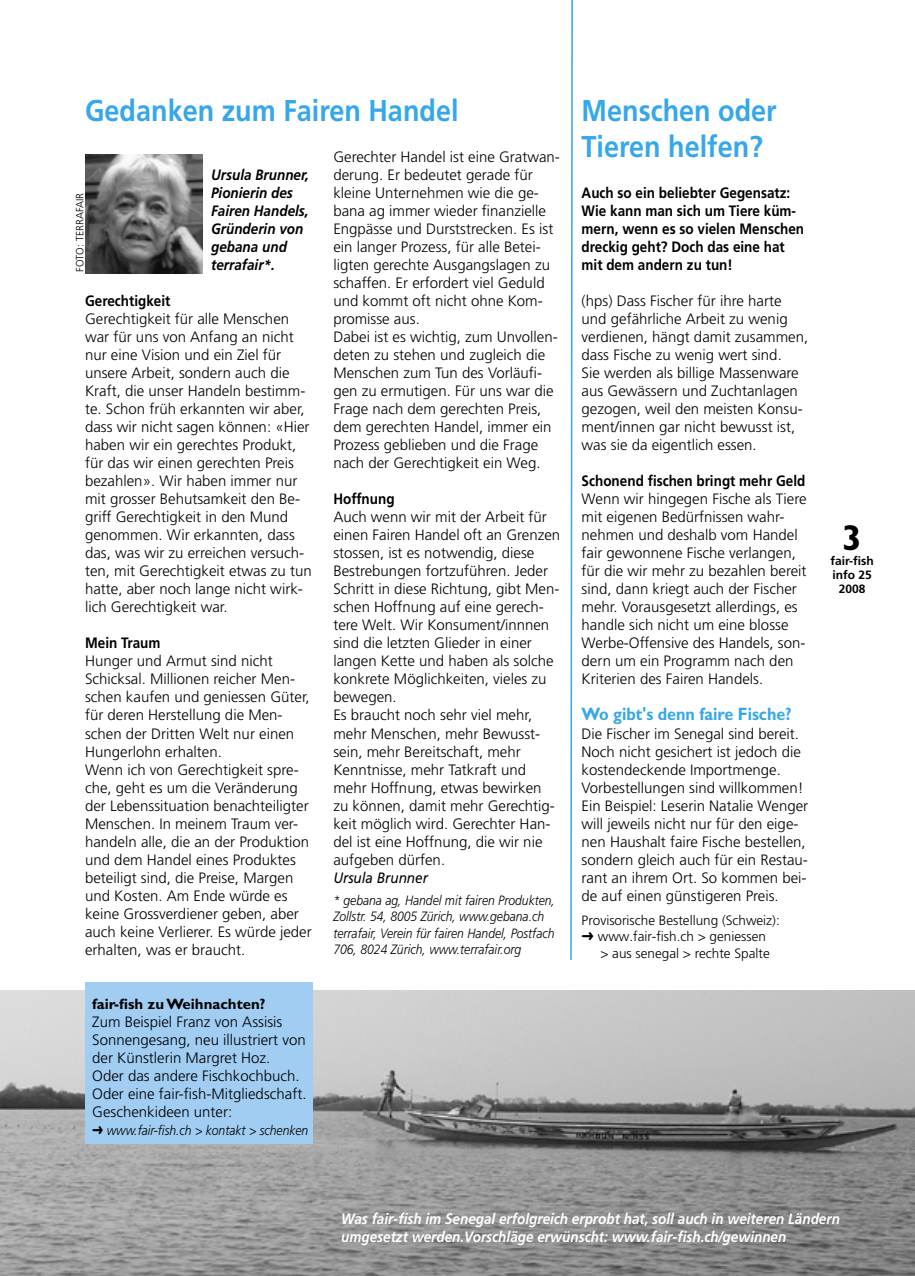
<style>
.page{position:relative;width:915px;height:1276px;background:#fff}
.page>*{position:absolute;margin:0;border:0;box-sizing:border-box;transform-origin:0 0}
.t1{font:700 36px "Gill Sans";color:#000}
.titel{font:700 30px "Frutiger";color:#36a7e9;scale:.9 1}
.zwischentitel{font:700 18px "Gill Sans";color:#36a7e9;scale:.9 1}
.lauftext{font:300 15px/18px "Frutiger";color:#000}
.lead{font:300 15px/18px "Frutiger";color:#000}
.lead-2{font:700 15px/18px "Frutiger";color:#000;scale:.9 1}
.legende{font:italic 700 15px "Frutiger";color:#fff;scale:.9 1}
.legende-2{font:italic 700 15px/18px "Frutiger";color:#000;scale:.9 1}
.lauftext-2{font:700 15px "Gill Sans";color:#000}
.autor{font:italic 15px "Frutiger";color:#000;scale:.9 1}
.Fussnote{font:italic 300 13.5px/16.2px "Frutiger";color:#000;scale:.9 1}
.lauftext_9{font:300 13.5px "Frutiger";color:#000}
.t2{font:700 12px "Frutiger";color:#000}
.lauftext-3{font:300 10.5px "Frutiger";color:#000}
.s1{font-family:"Monotype Sorts";font-weight:400;font-style:normal}
.s2{font-family:"Monotype Sorts";font-weight:400}
</style>
<div class="page">
<img style="left:85px;top:154px;width:117px;height:119px">
<img style="left:0;top:990px;width:914px;height:286px">
<div style="left:85px;top:982px;width:227px;height:162px;background:#a1cdf2"></div>
<svg style="left:570px;top:0;width:3px;height:960px"></svg>
<p class="titel" style="left:85px;top:93px;width:416px">Gedanken zum Fairen Handel</p>
<p class="lauftext-3" style="left:74px;top:272px;width:81px;rotate:-90deg">FOTO: TERRAFAIR</p>
<p class="legende-2" style="left:211px;top:166px;width:110px">Ursula Brunner,</p>
<p class="legende-2" style="left:211px;top:184px;width:110px">Pionierin des<br>Fairen Handels,<br>Gründerin von gebana und terrafair*.</p>
<p class="lead-2" style="left:85px;top:292px;width:96px">Gerechtigkeit</p>
<p class="lauftext" style="left:85px;top:310px;width:228px">Gerechtigkeit für alle Menschen war für uns von Anfang an nicht nur eine Vision und ein Ziel für unsere Arbeit, sondern auch die<br>Kraft, die unser Handeln bestimm&shy;te. Schon früh erkannten wir aber, dass wir nicht sagen können: «Hier haben wir ein gerechtes Produkt, für das wir einen gerechten Preis bezahlen». Wir haben immer nur mit grosser Behutsamkeit den Be&shy;griff Gerechtigkeit in den Mund genommen. Wir erkannten, dass das, was wir zu erreichen versuch&shy;ten, mit Gerechtigkeit etwas zu tun hatte, aber noch lange nicht wirk&shy;lich Gerechtigkeit war.</p>
<p class="lead-2" style="left:85px;top:634px;width:85px">Mein Traum</p>
<p class="lauftext" style="left:85px;top:652px;width:226px">Hunger und Armut sind nicht<br>Schicksal. Millionen reicher Men&shy;schen kaufen und geniessen Güter, für deren Herstellung die Men&shy;schen der Dritten Welt nur einen<br>Hungerlohn erhalten.</p>
<p class="lauftext" style="left:85px;top:760px;width:228px">Wenn ich von Gerechtigkeit spre&shy;che, geht es um die Veränderung der Lebenssituation benachteiligter<br>Menschen. In meinem Traum ver&shy;handeln alle, die an der Produktion und dem Handel eines Produktes beteiligt sind, die Preise, Margen und Kosten. Am Ende würde es keine Grossverdiener geben, aber auch keine Verlierer. Es würde jeder erhalten, was er braucht.</p>
<p class="lauftext-2" style="left:92px;top:994px;width:175px">fair-fish zu Weihnachten?</p>
<p class="lauftext" style="left:92px;top:1012px;width:215px">Zum Beispiel Franz von Assisis<br>Sonnengesang, neu illustriert von der Künstlerin Margret Hoz.</p>
<p class="lauftext" style="left:92px;top:1066px;width:209px">Oder das andere Fischkochbuch.</p>
<p class="lauftext" style="left:92px;top:1084px;width:216px">Oder eine fair-fish-Mitgliedschaft.</p>
<p class="lauftext" style="left:92px;top:1102px;width:142px">Geschenkideen unter:</p>
<p class="Fussnote" style="left:92px;top:1122px;width:242px"><span class="s1">‹</span> www.fair-fish.ch &gt; kontakt &gt; schenken</p>
<p class="lauftext" style="left:333px;top:148px;width:228px">Gerechter Handel ist eine Gratwan&shy;derung. Er bedeutet gerade für kleine Unternehmen wie die ge&shy;bana ag immer wieder finanzielle<br>Engpässe und Durststrecken. Es ist ein langer Prozess, für alle Betei&shy;ligten gerechte Ausgangslagen zu schaffen. Er erfordert viel Geduld und kommt oft nicht ohne Kom&shy;promisse aus.</p>
<p class="lauftext" style="left:333px;top:328px;width:226px">Dabei ist es wichtig, zum Unvollen&shy;deten zu stehen und zugleich die<br>Menschen zum Tun des Vorläufi&shy;gen zu ermutigen. Für uns war die<br>Frage nach dem gerechten Preis, dem gerechten Handel, immer ein<br>Prozess geblieben und die Frage nach der Gerechtigkeit ein Weg.</p>
<p class="lead-2" style="left:333px;top:490px;width:70px">Hoffnung</p>
<p class="lauftext" style="left:333px;top:508px;width:228px">Auch wenn wir mit der Arbeit für einen Fairen Handel oft an Grenzen stossen, ist es notwendig, diese<br>Bestrebungen fortzuführen. Jeder<br>Schritt in diese Richtung, gibt Men&shy;schen Hoffnung auf eine gerech&shy;tere Welt. Wir Konsument/innnen sind die letzten Glieder in einer langen Kette und haben als solche konkrete Möglichkeiten, vieles zu bewegen.</p>
<p class="lauftext" style="left:333px;top:706px;width:223px">Es braucht noch sehr viel mehr, mehr Menschen, mehr Bewusst&shy;sein, mehr Bereitschaft, mehr<br>Kenntnisse, mehr Tatkraft und mehr Hoffnung, etwas bewirken zu können, damit mehr Gerechtig&shy;keit möglich wird. Gerechter Han&shy;del ist eine Hoffnung, die wir nie aufgeben dürfen.</p>
<p class="autor" style="left:333px;top:868px;width:107px">Ursula Brunner</p>
<p class="Fussnote" style="left:333px;top:892px;width:248px">* gebana ag, Handel mit fairen Produkten,<br>Zollstr. 54, 8005 Zürich, www.gebana.ch</p>
<p class="Fussnote" style="left:333px;top:924px;width:247px">terrafair, Verein für fairen Handel, Postfach<br>706, 8024 Zürich, www.terrafair.org</p>
<p class="titel" style="left:581px;top:93px;width:218px">Menschen oder</p>
<p class="titel" style="left:581px;top:129px;width:203px">Tieren helfen?</p>
<p class="lead-2" style="left:581px;top:184px;width:248px">Auch so ein beliebter Gegensatz:<br>Wie kann man sich um Tiere küm&shy;mern, wenn es so vielen Menschen dreckig geht? Doch das eine hat mit dem andern zu tun!</p>
<p class="lauftext" style="left:581px;top:292px;width:228px">(hps) Dass Fischer für ihre harte und gefährliche Arbeit zu wenig verdienen, hängt damit zusammen, dass Fische zu wenig wert sind.<br>Sie werden als billige Massenware aus Gewässern und Zuchtanlagen gezogen, weil den meisten Konsu&shy;ment/innen gar nicht bewusst ist, was sie da eigentlich essen.</p>
<p class="lead-2" style="left:581px;top:472px;width:250px">Schonend fischen bringt mehr Geld</p>
<p class="lead" style="left:581px;top:490px;width:226px">Wenn wir hingegen Fische als Tiere mit eigenen Bedürfnissen wahr&shy;nehmen und deshalb vom Handel fair gewonnene Fische verlangen, für die wir mehr zu bezahlen bereit sind, dann kriegt auch der Fischer mehr. Vorausgesetzt allerdings, es handle sich nicht um eine blosse<br>Werbe-Offensive des Handels, son&shy;dern um ein Programm nach den<br>Kriterien des Fairen Handels.</p>
<p class="zwischentitel" style="left:581px;top:703px;width:235px">Wo gibt's denn faire Fische?</p>
<p class="lauftext" style="left:581px;top:724px;width:223px">Die Fischer im Senegal sind bereit.<br>Noch nicht gesichert ist jedoch die kostendeckende Importmenge.<br>Vorbestellungen sind willkommen!</p>
<p class="lauftext" style="left:581px;top:796px;width:228px">Ein Beispiel: Leserin Natalie Wenger will jeweils nicht nur für den eige&shy;nen Haushalt faire Fische bestellen, sondern gleich auch für ein Restau&shy;rant an ihrem Ort. So kommen bei&shy;de auf einen günstigeren Preis.</p>
<p class="lauftext_9" style="left:581px;top:913px;width:200px">Provisorische Bestellung (Schweiz):</p>
<p class="lauftext_9" style="left:581px;top:929px;width:186px"><span class="s2">‹</span> www.fair-fish.ch &gt; geniessen</p>
<p class="lauftext_9" style="left:600px;top:945px;width:171px">&gt; aus senegal &gt; rechte Spalte</p>
<p class="t1" style="left:842px;top:517px;width:21px">3</p>
<p class="t2" style="left:830px;top:553px;width:45px">fair-fish</p>
<p class="t2" style="left:832px;top:568px;width:41px">info 25</p>
<p class="t2" style="left:838px;top:582px;width:28px">2008</p>
<p class="legende" style="left:341px;top:1209px;width:555px">Was fair-fish im Senegal erfolgreich erprobt hat, soll auch in weiteren Ländern</p>
<p class="legende" style="left:341px;top:1227px;width:496px">umgesetzt werden.Vorschläge erwünscht: www.fair-fish.ch/gewinnen</p>
</div>
